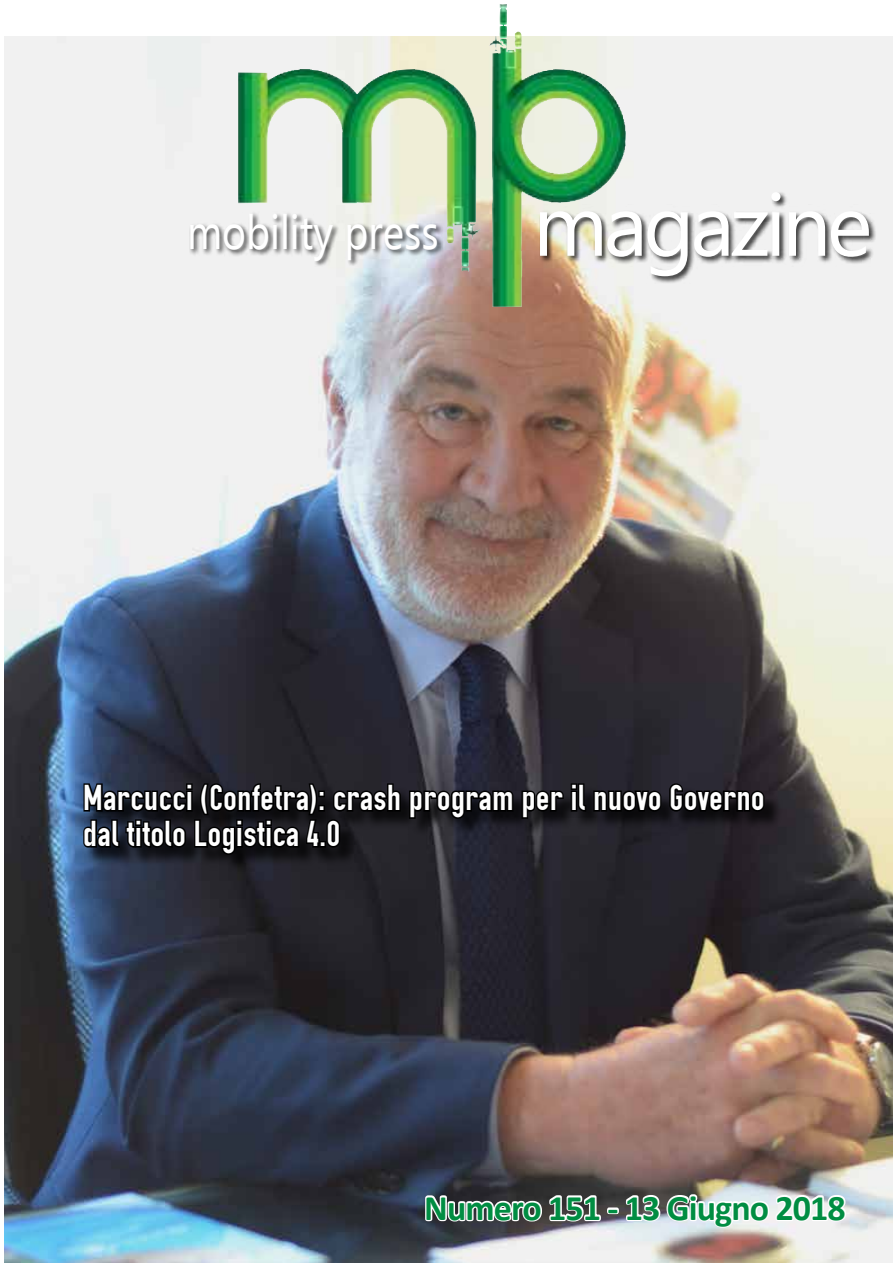
<style>
.page{position:relative;width:893px;height:1263px;background:#fff}
.page>*{position:absolute;margin:0;border:0;box-sizing:border-box;transform-origin:0 0}
.t1{font:48px "Ebrima";color:#fff;scale:.85 1}
.t2{font:36px/36px "OSP DIN";letter-spacing:.02em;color:#fff}
.t3{font:700 36px "Calibri";letter-spacing:-.025em;color:#008d42}
.s1{font-size:87px}
</style>
<div class="page">
<img style="left:4px;top:36px;width:889px;height:1227px">
<svg style="left:423px;top:1186px;width:425px;height:43px"></svg>
<img style="left:489px;top:4px;width:134px;height:303px">
<div style="left:539px;top:191px;width:337px;height:92px;background:#000;opacity:.75"></div>
<div style="left:189px;top:211px;width:255px;height:56px;background:#000;opacity:.75"></div>
<div style="left:86px;top:785px;width:697px;height:88px;background:#000;opacity:.75"></div>
<div style="left:571px;top:783px;width:6px;height:7px;border:3px solid #000"></div>
<div style="left:571px;top:790px;width:6px;height:22px;border:3px solid #000"></div>
<svg style="left:576px;top:781px;width:191px;height:35px;background:#100f13"></svg>
<svg style="left:81px;top:778px;width:484px;height:79px;background:#16171d"></svg>
<h1 class="t1" style="left:187px;top:197px;width:808px">mobility press <span class="s1">magazine</span></h1>
<p class="t2" style="left:83px;top:780px;width:683px">Marcucci (Confetra): crash program per il nuovo Governo dal titolo Logistica 4.0</p>
<p class="t3" style="left:424px;top:1182px;width:423px">Numero 151 - 13 Giugno 2018</p>
</div>
